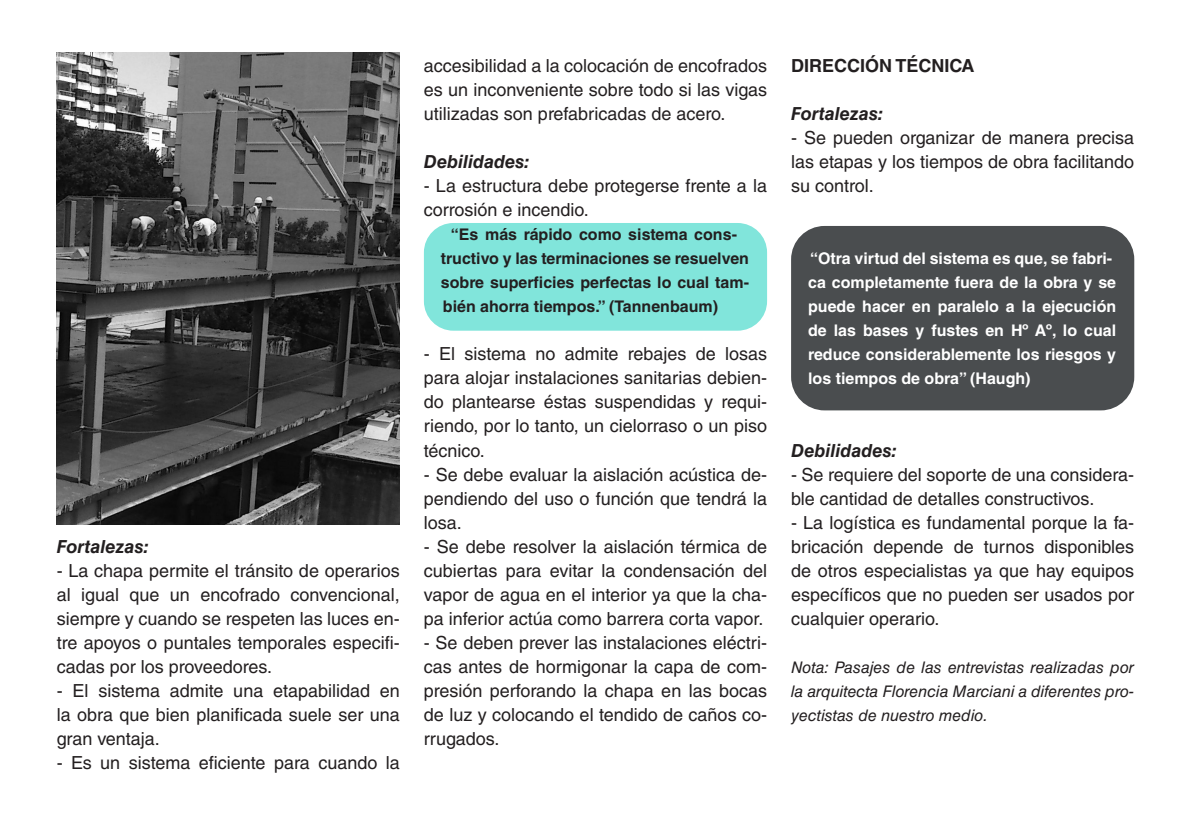
<style>
.page{position:relative;width:1191px;height:840px;background:#fff}
.page>*{position:absolute;margin:0;border:0;box-sizing:border-box;transform-origin:0 0}
.parrafo{font:18px/24px "Helvetica LT Std";color:#231f20;text-align:justify}
.parrafo-2{font:italic 700 18px "Helvetica LT Std";color:#231f20}
.parrafo-3{font:700 18px "Helvetica LT Std";color:#231f20}
.parrafo-4{font:700 16px/24px "Helvetica LT Std";color:#fff}
.parrafo-5{font:700 16px/24px "Helvetica LT Std";color:#231f20}
.parrafo-6{font:italic 16px/24px "Helvetica LT Std";color:#231f20;text-align:justify}
</style>
<div class="page">
<div style="left:424px;top:223px;width:343px;height:107px;background:#81e5db;border-radius:29px"></div>
<div style="left:791px;top:226px;width:343px;height:184px;background:#4a4d4f;border-radius:33px"></div>
<img style="left:57px;top:52px;width:343px;height:472px">
<p class="parrafo-2" style="left:57px;top:535px;width:94px">Fortalezas:</p>
<p class="parrafo" style="left:57px;top:558px;width:345px">- La chapa permite el tránsito de operarios al igual que un encofrado convencional, siempre y cuando se respeten las luces en&shy;tre apoyos o puntales temporales especifi&shy;cadas por los proveedores.</p>
<p class="parrafo" style="left:57px;top:678px;width:345px">- El sistema admite una etapabilidad en la obra que bien planificada suele ser una gran ventaja.</p>
<p class="parrafo" style="left:57px;top:750px;width:345px">- Es un sistema eficiente para cuando la</p>
<p class="parrafo" style="left:424px;top:54px;width:345px">accesibilidad a la colocación de encofrados es un inconveniente sobre todo si las vigas utilizadas son prefabricadas de acero.</p>
<p class="parrafo-2" style="left:424px;top:151px;width:108px">Debilidades:</p>
<p class="parrafo" style="left:424px;top:174px;width:345px">- La estructura debe protegerse frente a la corrosión e incendio.</p>
<p class="parrafo-5" style="left:441px;top:222px;width:309px;text-indent:10px">“Es más rápido como sistema cons&shy;tructivo y las terminaciones se resuelven sobre superficies perfectas lo cual tam&shy;bién ahorra tiempos.” (Tannenbaum)</p>
<p class="parrafo" style="left:424px;top:342px;width:345px">- El sistema no admite rebajes de losas para alojar instalaciones sanitarias debien&shy;do plantearse éstas suspendidas y requi&shy;riendo, por lo tanto, un cielorraso o un piso técnico.</p>
<p class="parrafo" style="left:424px;top:462px;width:345px">- Se debe evaluar la aislación acústica de&shy;pendiendo del uso o función que tendrá la losa.</p>
<p class="parrafo" style="left:424px;top:534px;width:345px">- Se debe resolver la aislación térmica de cubiertas para evitar la condensación del vapor de agua en el interior ya que la cha&shy;pa inferior actúa como barrera corta vapor.</p>
<p class="parrafo" style="left:424px;top:630px;width:345px">- Se deben prever las instalaciones eléctri&shy;cas antes de hormigonar la capa de com&shy;presión perforando la chapa en las bocas de luz y colocando el tendido de caños co&shy;rrugados.</p>
<p class="parrafo-3" style="left:791px;top:55px;width:185px">DIRECCIÓN TÉCNICA</p>
<p class="parrafo-2" style="left:791px;top:103px;width:94px">Fortalezas:</p>
<p class="parrafo" style="left:791px;top:126px;width:345px">- Se pueden organizar de manera precisa las etapas y los tiempos de obra facilitando su control.</p>
<p class="parrafo-4" style="left:808px;top:246px;width:309px">“Otra virtud del sistema es que, se fabri&shy;ca completamente fuera de la obra y se puede hacer en paralelo a la ejecución de las bases y fustes en Hº Aº, lo cual reduce considerablemente los riesgos y los tiempos de obra” (Haugh)</p>
<p class="parrafo-2" style="left:791px;top:439px;width:108px">Debilidades:</p>
<p class="parrafo" style="left:791px;top:462px;width:345px">- Se requiere del soporte de una considera&shy;ble cantidad de detalles constructivos.</p>
<p class="parrafo" style="left:791px;top:510px;width:345px">- La logística es fundamental porque la fa&shy;bricación depende de turnos disponibles de otros especialistas ya que hay equipos específicos que no pueden ser usados por cualquier operario.</p>
<p class="parrafo-6" style="left:791px;top:654px;width:345px">Nota: Pasajes de las entrevistas realizadas por la arquitecta Florencia Marciani a diferentes pro&shy;yectistas de nuestro medio.</p>
</div>
